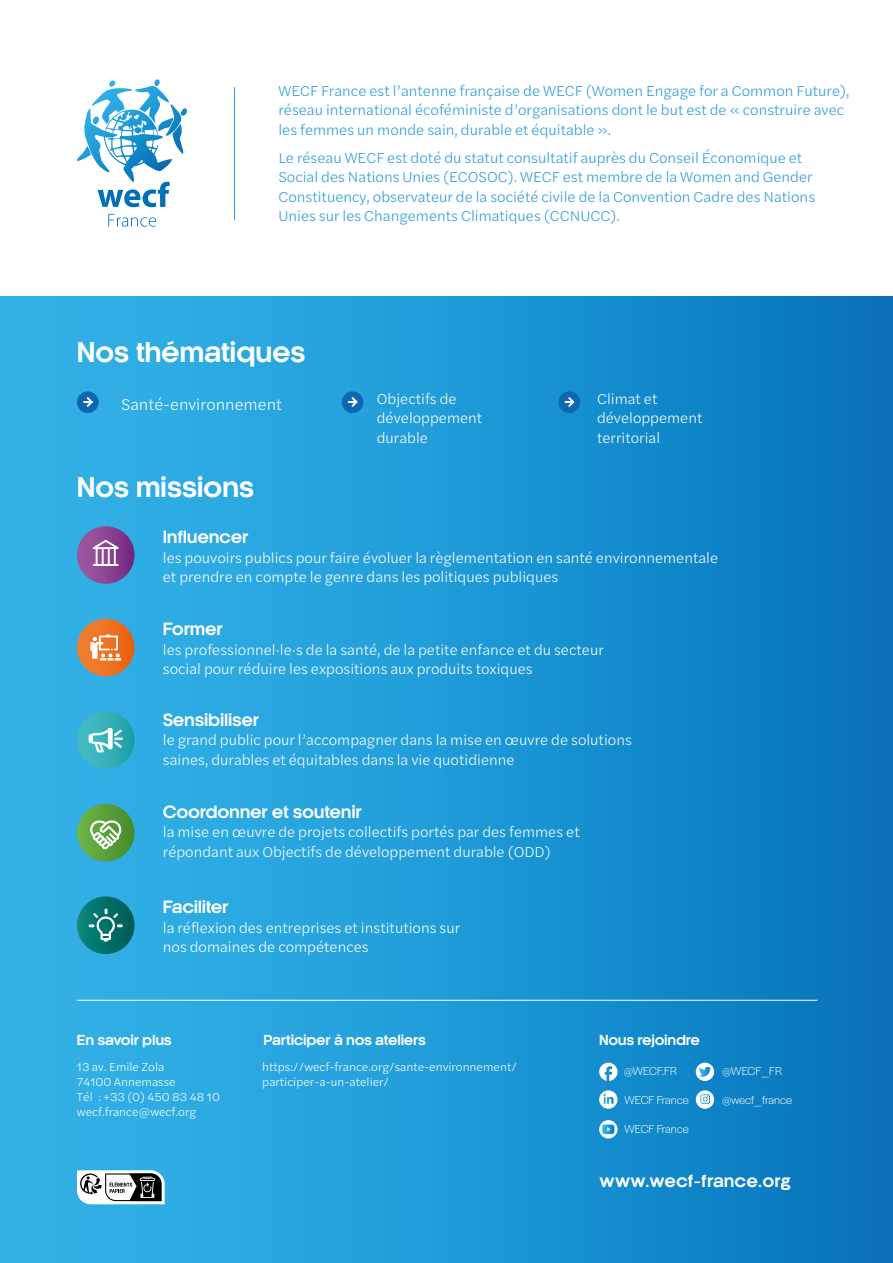
<style>
.page{position:relative;width:893px;height:1263px;background:#fff}
.page>*{position:absolute;margin:0;border:0;box-sizing:border-box;transform-origin:0 0}
.t1{font:700 26.55px "Kamerik 205";letter-spacing:-.02em;color:#fff}
.t2{font:700 16.5px "Kamerik 205";letter-spacing:-.02em;color:#fff}
.t3{font:300 16.35px "Halyard Text";color:#fff}
.t4{font:700 16.35px "Kamerik 205";color:#fff}
.t5{font:300 15px/19.5px "Halyard Text";color:#fff}
.t6{font:300 15px/19.5px "Halyard Text";color:#2b9bd7}
.t7{font:700 13.5px "Kamerik 205";letter-spacing:-.02em;color:#fff}
.t8{font:300 12px/15px "Halyard Text";color:#fff}
.t9{font:300 12px "Halyard Display";letter-spacing:-.005em;color:#fff}
</style>
<div class="page">
<div style="left:0;top:297px;width:893px;height:966px;background:linear-gradient(to right,#36b9ec,#0676bd)"></div>
<svg style="left:77px;top:1170px;width:88px;height:34px"></svg>
<svg style="left:77px;top:526px;width:58px;height:58px;background:#864694"></svg>
<svg style="left:92px;top:540px;width:27px;height:26px"></svg>
<svg style="left:77px;top:619px;width:58px;height:57px;background:#e97227"></svg>
<svg style="left:90px;top:634px;width:31px;height:27px"></svg>
<div style="left:77px;top:711px;width:58px;height:58px;background:linear-gradient(to right,#4bbfc6,#1da1aa);border-radius:29px"></div>
<svg style="left:89px;top:728px;width:34px;height:24px"></svg>
<svg style="left:77px;top:804px;width:58px;height:57px;background:#59a03d"></svg>
<svg style="left:90px;top:819px;width:32px;height:30px"></svg>
<svg style="left:77px;top:896px;width:58px;height:58px;background:#05736d"></svg>
<svg style="left:89px;top:909px;width:34px;height:33px"></svg>
<hr style="left:77px;top:1000px;width:740px;height:1px;background:#fff">
<hr style="left:234px;top:87px;width:1px;height:133px;background:#2b9bd7">
<div style="left:77px;top:391px;width:22px;height:22px;background:#0d68b1;border-radius:50%"></div>
<svg style="left:83px;top:397px;width:10px;height:10px"></svg>
<div style="left:342px;top:391px;width:21px;height:22px;background:#0d68b1;border-radius:50%"></div>
<svg style="left:347px;top:397px;width:11px;height:10px"></svg>
<div style="left:558px;top:391px;width:22px;height:22px;background:#0d68b1;border-radius:50%"></div>
<svg style="left:564px;top:397px;width:11px;height:10px"></svg>
<svg style="left:91px;top:79px;width:90px;height:57px"></svg>
<svg style="left:98px;top:182px;width:72px;height:25px"></svg>
<svg style="left:108px;top:214px;width:48px;height:13px"></svg>
<svg style="left:599px;top:1090px;width:19px;height:19px"></svg>
<svg style="left:599px;top:1120px;width:19px;height:18px"></svg>
<svg style="left:696px;top:1090px;width:18px;height:19px"></svg>
<svg style="left:599px;top:1063px;width:19px;height:18px"></svg>
<svg style="left:602px;top:1124px;width:12px;height:10px"></svg>
<svg style="left:696px;top:1062px;width:18px;height:19px"></svg>
<svg style="left:699px;top:1067px;width:12px;height:10px"></svg>
<svg style="left:603px;top:1094px;width:10px;height:10px"></svg>
<svg style="left:700px;top:1094px;width:10px;height:10px"></svg>
<p class="t6" style="left:278px;top:80px;width:573px">WECF France est l’antenne française de WECF (Women Engage for a Common Future), réseau international écoféministe d’organisations dont le but est de « construire avec les femmes un monde sain, durable et équitable ».</p>
<p class="t6" style="left:278px;top:147px;width:538px">Le réseau WECF est doté du statut consultatif auprès du Conseil Économique et Social des Nations Unies (ECOSOC). WECF est membre de la Women and Gender Constituency, observateur de la société civile de la Convention Cadre des Nations Unies sur les Changements Climatiques (CCNUCC).</p>
<h1 class="t1" style="left:77px;top:337px;width:230px">Nos thématiques</h1>
<p class="t3" style="left:121px;top:392px;width:162px">Santé-environnement</p>
<p class="t5" style="left:377px;top:388px;width:107px">Objectifs de développement durable</p>
<p class="t5" style="left:597px;top:388px;width:107px">Climat et développement territorial</p>
<h1 class="t1" style="left:77px;top:472px;width:179px">Nos missions</h1>
<p class="t2" style="left:163px;top:527px;width:87px">Influencer</p>
<p class="t5" style="left:163px;top:547px;width:557px">les pouvoirs publics pour faire évoluer la règlementation en santé environnementale et prendre en compte le genre dans les politiques publiques</p>
<p class="t2" style="left:163px;top:620px;width:62px">Former</p>
<p class="t5" style="left:163px;top:639px;width:442px">les professionnel·le·s de la santé, de la petite enfance et du secteur social pour réduire les expositions aux produits toxiques</p>
<p class="t2" style="left:163px;top:710px;width:98px">Sensibiliser</p>
<p class="t5" style="left:163px;top:729px;width:470px">le grand public pour l’accompagner dans la mise en œuvre de solutions saines, durables et équitables dans la vie quotidienne</p>
<p class="t2" style="left:163px;top:802px;width:201px">Coordonner et soutenir</p>
<p class="t5" style="left:163px;top:822px;width:418px">la mise en œuvre de projets collectifs portés par des femmes et répondant aux Objectifs de développement durable (ODD)</p>
<p class="t2" style="left:163px;top:898px;width:67px">Faciliter</p>
<p class="t5" style="left:163px;top:917px;width:299px">la réflexion des entreprises et institutions sur nos domaines de compétences</p>
<p class="t7" style="left:77px;top:1032px;width:96px">En savoir plus</p>
<p class="t7" style="left:264px;top:1032px;width:164px">Participer à nos ateliers</p>
<p class="t8" style="left:77px;top:1058px;width:145px">13 av. Emile Zola<br>74100 Annemasse<br>Tél : +33 (0) 450 83 48 10 wecf.france@wecf.org</p>
<p class="t8" style="left:262px;top:1058px;width:256px">https://wecf-france.org/sante-environnement/ participer-a-un-atelier/</p>
<p class="t7" style="left:599px;top:1032px;width:103px">Nous rejoindre</p>
<p class="t9" style="left:624px;top:1062px;width:54px">@WECF.FR</p>
<p class="t9" style="left:624px;top:1091px;width:66px">WECF France</p>
<p class="t9" style="left:624px;top:1120px;width:66px">WECF France</p>
<p class="t9" style="left:722px;top:1062px;width:61px">@WECF_FR</p>
<p class="t9" style="left:722px;top:1091px;width:71px">@wecf_france</p>
<p class="t4" style="left:600px;top:1172px;width:193px">www.wecf-france.org</p>
</div>
